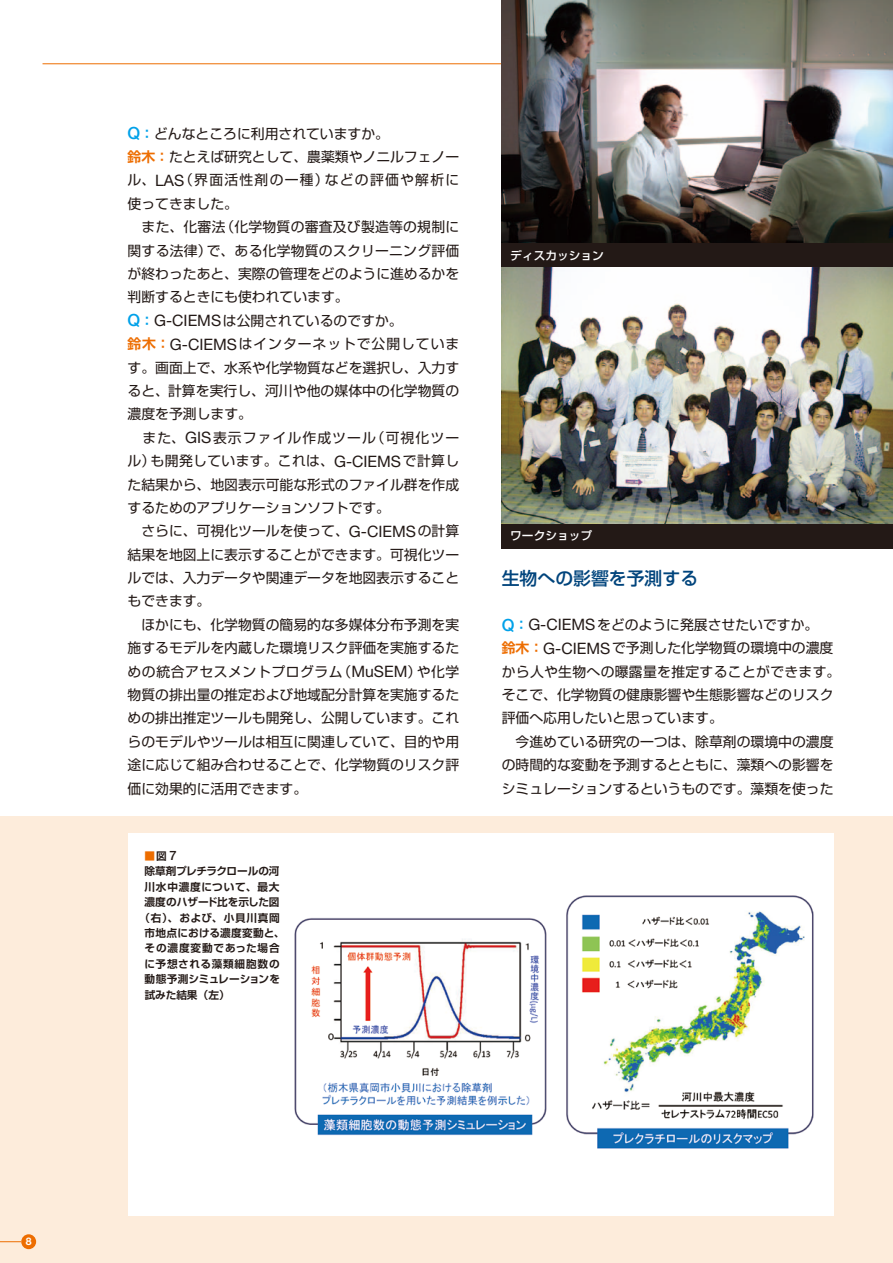
<style>
.page{position:relative;width:893px;height:1263px;background:#fff}
.page>*{position:absolute;margin:0;border:0;box-sizing:border-box;transform-origin:0 0}
.t1{font:500 17.85px "Shin Go Pro";color:#00447c}
.t2{font:13.8px/23.4px "Shin Go Pro";color:#231916;text-align:justify}
.t3{font:500 11.7px "Shin Go Pro";color:#fff}
.t4{font:700 10.65px "Shin Go Pro De";letter-spacing:.08em;color:#231916}
.t5{font:700 10.65px "Shin Go Pro De";letter-spacing:.03em;color:#231916}
.t6{font:700 10.65px "Shin Go Pro De";letter-spacing:-.025em;color:#231916}
.t7{font:700 10.65px "Shin Go Pro De";letter-spacing:-.005em;color:#231916}
.t8{font:700 10.65px "Shin Go Pro De";letter-spacing:.065em;color:#231916}
.t9{font:700 10.65px "Shin Go Pro De";letter-spacing:.01em;color:#231916}
.t10{font:700 10.65px "Shin Go Pro De";letter-spacing:.07em;color:#231916}
.t11{font:700 10.65px "Shin Go Pro De";color:#ed6d00}
.t12{font:700 10.5px "Helvetica Neue";color:#fff}
.s1{font-family:"Helvetica Neue";font-weight:500;font-size:16.8px;color:#00a1e9}
.s2{font-family:"Shin Go Pro De";font-weight:700;color:#00a1e9}
.s3{font-family:"Shin Go Pro De";font-weight:700;color:#ed6d00}
.s4{font-family:"Helvetica Neue";font-size:15.75px}
.s5{color:#231916}
.s6{font-family:"Helvetica Neue";font-weight:500;font-size:12.9px;color:#231916}
</style>
<div class="page">
<div style="left:0;top:816px;width:893px;height:447px;background:#fdecdb"></div>
<svg style="left:0;top:1241px;width:21px;height:1px"></svg>
<div style="left:21px;top:1234px;width:15px;height:15px;background:#ed6d00;border-radius:50%"></div>
<hr style="left:43px;top:64px;width:850px;height:1px;background:#ed6d00">
<div style="left:502px;top:0;width:391px;height:549px;background:#231916"></div>
<img style="left:502px;top:268px;width:391px;height:255px">
<div style="left:128px;top:833px;width:705px;height:383px;background:#fff"></div>
<img style="left:502px;top:0;width:391px;height:242px">
<img style="left:294px;top:895px;width:520px;height:254px">
<p class="t12" style="left:26px;top:1235px;width:7px">8</p>
<p class="t2" style="left:128px;top:120px;width:333px;text-align:left"><span class="s1">Q</span><span class="s2">：</span>どんなところに利用されていますか。<br><span class="s3">鈴木：</span>たとえば研究として、農薬類やノニルフェノール、<span class="s4">LAS</span>（界面活性剤の一種）などの評価や解析に使ってきました。</p>
<p class="t2" style="left:128px;top:214px;width:333px;text-align:left;text-indent:14px">また、化審法（化学物質の審査及び製造等の規制に関する法律）で、ある化学物質のスクリーニング評価が終わったあと、実際の管理をどのように進めるかを判断するときにも使われています。<br><span class="s1">Q</span><span class="s2">：</span><span class="s4">G-CIEMS</span>は公開されているのですか。<br><span class="s3">鈴木：</span><span class="s4">G-CIEMS</span>はインターネットで公開しています。画面上で、水系や化学物質などを選択し、入力すると、計算を実行し、河川や他の媒体中の化学物質の濃度を予測します。</p>
<p class="t2" style="left:127px;top:424px;width:333px;text-indent:15px">また、<span class="s4">GIS</span>表示ファイル作成ツール（可視化ツール）も開発しています。これは、<span class="s4">G-CIEMS</span>で計算した結果から、地図表示可能な形式のファイル群を作成するためのアプリケーションソフトです。</p>
<p class="t2" style="left:128px;top:518px;width:333px;text-indent:14px">さらに、可視化ツールを使って、<span class="s4">G-CIEMS</span>の計算結果を地図上に表示することができます。可視化ツールでは、入力データや関連データを地図表示することもできます。</p>
<p class="t2" style="left:128px;top:611px;width:333px;text-indent:14px">ほかにも、化学物質の簡易的な多媒体分布予測を実施するモデルを内蔵した環境リスク評価を実施するための統合アセスメントプログラム（<span class="s4">MuSEM</span>）や化学物質の排出量の推定および地域配分計算を実施するための排出推定ツールも開発し、公開しています。これらのモデルやツールは相互に関連していて、目的や用途に応じて組み合わせることで、化学物質のリスク評価に効果的に活用できます。</p>
<p class="t11" style="left:145px;top:847px;width:34px">■<span class="s5">図</span><span class="s6">7</span></p>
<p class="t6" style="left:145px;top:862px;width:137px">除草剤プレチラクロールの河</p>
<p class="t10" style="left:145px;top:878px;width:136px">川水中濃度について、最大</p>
<p class="t7" style="left:145px;top:893px;width:136px">濃度のハザード比を示した図</p>
<p class="t8" style="left:139px;top:909px;width:142px">（右）、および、小貝川真岡</p>
<p class="t5" style="left:145px;top:924px;width:141px">市地点における濃度変動と、</p>
<p class="t4" style="left:145px;top:939px;width:137px">その濃度変動であった場合</p>
<p class="t4" style="left:144px;top:955px;width:137px">に予想される藻類細胞数の</p>
<p class="t9" style="left:145px;top:970px;width:137px">動態予測シミュレーションを</p>
<p class="t5" style="left:145px;top:986px;width:87px">試みた結果（左）</p>
<p class="t3" style="left:510px;top:246px;width:95px">ディスカッション</p>
<p class="t3" style="left:510px;top:526px;width:83px">ワークショップ</p>
<p class="t1" style="left:502px;top:563px;width:198px">生物への影響を予測する</p>
<p class="t2" style="left:502px;top:611px;width:340px;text-align:left"><span class="s1">Q</span><span class="s2">：</span><span class="s4">G-CIEMS</span>をどのように発展させたいですか。<br><span class="s3">鈴木：</span><span class="s4">G-CIEMS</span>で予測した化学物質の環境中の濃度から人や生物への曝露量を推定することができます。そこで、化学物質の健康影響や生態影響などのリスク評価へ応用したいと思っています。</p>
<p class="t2" style="left:502px;top:728px;width:333px;text-indent:14px">今進めている研究の一つは、除草剤の環境中の濃度の時間的な変動を予測するとともに、藻類への影響をシミュレーションするというものです。藻類を使った</p>
</div>
